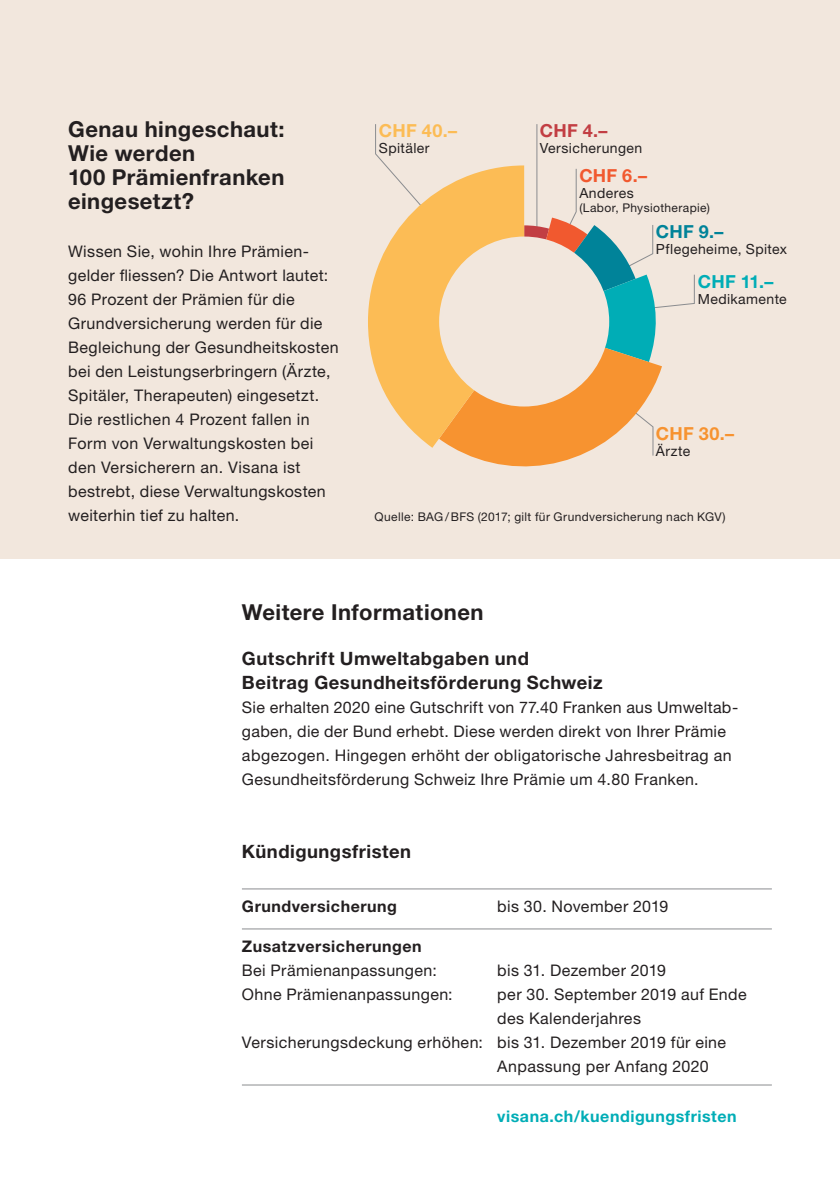
<style>
.page{position:relative;width:840px;height:1191px;background:#fff}
.page>*{position:absolute;margin:0;border:0;box-sizing:border-box;transform-origin:0 0}
.t1{font:700 22px/24px "Helvetica Neue LT Std";letter-spacing:.02em;color:#231f20}
.t2{font:700 18.4px/24px "Helvetica Neue LT Std";letter-spacing:.03em;color:#231f20}
.t3{font:700 18px "Helvetica Neue LT Std";color:#fcbc55}
.t4{font:700 18px "Helvetica Neue LT Std";color:#f79330}
.t5{font:700 18px "Helvetica Neue LT Std";color:#00adb6}
.t6{font:700 18px "Helvetica Neue LT Std";color:#008399}
.t7{font:700 18px "Helvetica Neue LT Std";color:#c23e43}
.t8{font:700 18px "Helvetica Neue LT Std";color:#f1592f}
.t9{font:16px/24px "Helvetica Neue LT Std";letter-spacing:.025em;color:#231f20}
.t10{font:700 16px "Helvetica Neue LT Std";letter-spacing:.035em;color:#231f20}
.t11{font:700 16px "Helvetica Neue LT Std";letter-spacing:.035em;color:#00adb6}
.t12{font:14px "Helvetica Neue LT Std";letter-spacing:.03em;color:#231f20}
.t13{font:12px "Helvetica Neue LT Std";letter-spacing:.03em;color:#231f20}
</style>
<div class="page">
<div style="left:0;top:0;width:839px;height:558px;background:#f2e7dd"></div>
<svg style="left:375px;top:124px;width:319px;height:343px"></svg>
<svg style="left:368px;top:165px;width:156px;height:283px;fill:#fcbc55"></svg>
<div style="left:439px;top:236px;width:170px;height:170px;background:#f2e7dd;border-radius:50%"></div>
<hr style="left:242px;top:888px;width:529px;height:1px;background:#8a8c8f">
<hr style="left:242px;top:928px;width:529px;height:1px;background:#8a8c8f">
<hr style="left:242px;top:1084px;width:529px;height:1px;background:#8a8c8f">
<h1 class="t1" style="left:68px;top:117px;width:218px">Genau hingeschaut:<br>Wie werden<br>100 Prämienfranken eingesetzt?</h1>
<p class="t9" style="left:68px;top:239px;width:272px">Wissen Sie, wohin Ihre Prämien&shy;gelder fliessen? Die Antwort lautet:<br>96 Prozent der Prämien für die Grundversicherung werden für die Begleichung der Gesundheitskosten bei den Leistungserbringern (Ärzte, Spitäler, Therapeuten) eingesetzt.<br>Die restlichen 4 Prozent fallen in Form von Verwaltungskosten bei den Versicherern an. Visana ist bestrebt, diese Verwaltungskosten weiterhin tief zu halten.</p>
<p class="t3" style="left:379px;top:119px;width:80px">CHF 40.–</p>
<p class="t12" style="left:379px;top:140px;width:52px">Spitäler</p>
<p class="t7" style="left:539px;top:119px;width:69px">CHF 4.–</p>
<p class="t12" style="left:539px;top:140px;width:104px">Versicherungen</p>
<p class="t8" style="left:579px;top:164px;width:69px">CHF 6.–</p>
<p class="t12" style="left:579px;top:184px;width:56px">Anderes</p>
<p class="t13" style="left:579px;top:200px;width:132px">(Labor, Physiotherapie)</p>
<p class="t6" style="left:655px;top:220px;width:69px">CHF 9.–</p>
<p class="t12" style="left:655px;top:240px;width:133px">Pflegeheime, Spitex</p>
<p class="t5" style="left:697px;top:270px;width:77px">CHF 11.–</p>
<p class="t12" style="left:697px;top:290px;width:90px">Medikamente</p>
<p class="t4" style="left:655px;top:422px;width:80px">CHF 30.–</p>
<p class="t12" style="left:655px;top:442px;width:36px">Ärzte</p>
<p class="t13" style="left:374px;top:510px;width:352px">Quelle: BAG/BFS (2017; gilt für Grundversicherung nach KGV)</p>
<h1 class="t1" style="left:242px;top:599px;width:243px">Weitere Informationen</h1>
<p class="t2" style="left:242px;top:646px;width:362px">Gutschrift Umweltabgaben und<br>Beitrag Gesundheitsförderung Schweiz</p>
<p class="t9" style="left:242px;top:695px;width:496px">Sie erhalten 2020 eine Gutschrift von 77.40 Franken aus Umweltab&shy;gaben, die der Bund erhebt. Diese werden direkt von Ihrer Prämie abgezogen. Hingegen erhöht der obligatorische Jahresbeitrag an Gesundheitsförderung Schweiz Ihre Prämie um 4.80 Franken.</p>
<p class="t2" style="left:242px;top:838px;width:171px">Kündigungsfristen</p>
<p class="t10" style="left:242px;top:896px;width:156px">Grundversicherung</p>
<p class="t9" style="left:497px;top:893px;width:172px">bis 30. November 2019</p>
<p class="t10" style="left:242px;top:936px;width:181px">Zusatzversicherungen</p>
<p class="t9" style="left:242px;top:957px;width:196px">Bei Prämienanpassungen:</p>
<p class="t9" style="left:497px;top:957px;width:170px">bis 31. Dezember 2019</p>
<p class="t9" style="left:242px;top:981px;width:212px">Ohne Prämienanpassungen:</p>
<p class="t9" style="left:497px;top:981px;width:251px">per 30. September 2019 auf Ende</p>
<p class="t9" style="left:497px;top:1005px;width:145px">des Kalenderjahres</p>
<p class="t9" style="left:242px;top:1029px;width:485px">Versicherungsdeckung erhöhen: bis 31. Dezember 2019 für eine</p>
<p class="t9" style="left:497px;top:1053px;width:213px">Anpassung per Anfang 2020</p>
<p class="t11" style="left:497px;top:1106px;width:241px">visana.ch/kuendigungsfristen</p>
</div>
